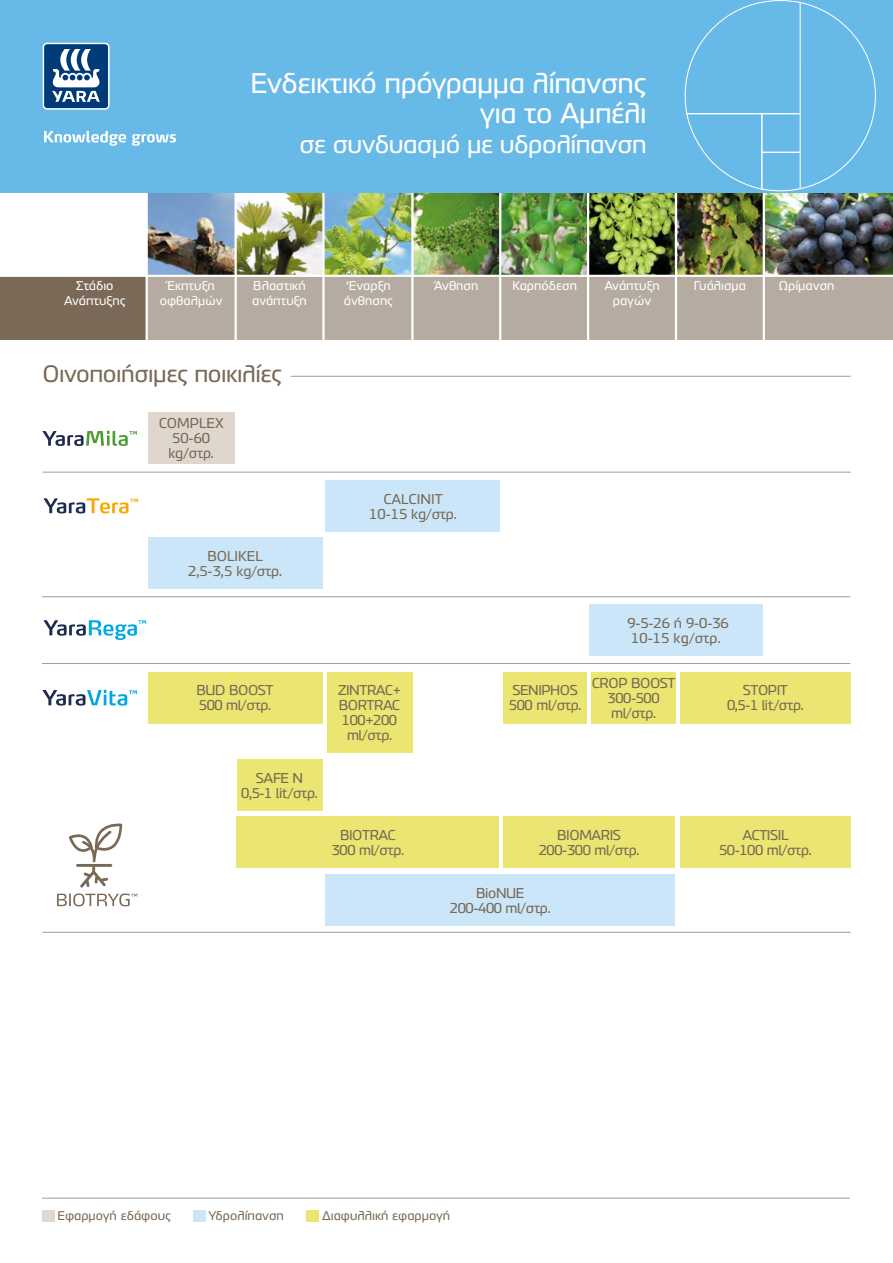
<style>
.page{position:relative;width:893px;height:1263px;background:#fff}
.page>*{position:absolute;margin:0;border:0;box-sizing:border-box;transform-origin:0 0}
.t1{font:27px/30px "PF Benchmark Pro";letter-spacing:-.02em;color:#fff;text-align:right}
.t2{font:24px "PF Benchmark Pro";letter-spacing:-.02em;color:#fff}
.t3{font:22.5px "PF Benchmark Pro";letter-spacing:-.02em;color:#796956}
.t4{font:13.5px/15px "PF Benchmark Pro";letter-spacing:-.03em;color:#796956;text-align:center}
.t5{font:13.5px/15px "PF Benchmark Pro";color:#796956;text-align:center}
.t6{font:12px/15px "PF Benchmark Pro";color:#fff;text-align:center}
.t7{font:12px "PF Benchmark Pro";color:#796956}
</style>
<div class="page">
<img style="left:677px;top:192px;width:86px;height:82px">
<img style="left:765px;top:192px;width:128px;height:82px">
<img style="left:325px;top:192px;width:86px;height:82px">
<img style="left:414px;top:192px;width:85px;height:82px">
<img style="left:501px;top:192px;width:86px;height:82px">
<svg style="left:589px;top:192px;width:86px;height:82px;background:#6f8539"></svg>
<img style="left:148px;top:192px;width:86px;height:82px">
<img style="left:237px;top:192px;width:85px;height:82px">
<div style="left:0;top:275px;width:227px;height:65px;background:#796956"></div>
<div style="left:148px;top:275px;width:745px;height:65px;background:#b5aba1"></div>
<hr style="left:146px;top:188px;width:2px;height:152px;background:#fff">
<hr style="left:42px;top:1198px;width:808px;height:1px;background:#9d9d9c">
<hr style="left:0;top:275px;width:893px;height:2px;background:#fff">
<hr style="left:234px;top:188px;width:3px;height:155px;background:#fff">
<hr style="left:322px;top:188px;width:3px;height:155px;background:#fff">
<hr style="left:411px;top:188px;width:3px;height:155px;background:#fff">
<hr style="left:499px;top:188px;width:2px;height:155px;background:#fff">
<hr style="left:587px;top:188px;width:2px;height:155px;background:#fff">
<hr style="left:675px;top:188px;width:2px;height:155px;background:#fff">
<hr style="left:763px;top:188px;width:2px;height:155px;background:#fff">
<svg style="left:57px;top:823px;width:80px;height:83px"></svg>
<div style="left:0;top:0;width:893px;height:192px;background:#67b9e8"></div>
<svg style="left:44px;top:131px;width:132px;height:15px"></svg>
<svg style="left:43px;top:43px;width:67px;height:67px;background:#577ea7"></svg>
<svg style="left:684px;top:0;width:192px;height:192px"></svg>
<hr style="left:43px;top:932px;width:808px;height:1px;background:#9d9d9c">
<div style="left:148px;top:413px;width:86px;height:51px;background:#dfd7cd"></div>
<div style="left:326px;top:480px;width:174px;height:51px;background:#cbe6f9"></div>
<div style="left:148px;top:538px;width:174px;height:51px;background:#cbe6f9"></div>
<div style="left:589px;top:605px;width:174px;height:51px;background:#cbe6f9"></div>
<svg style="left:43px;top:431px;width:94px;height:15px"></svg>
<div style="left:148px;top:672px;width:174px;height:51px;background:#ebe671"></div>
<div style="left:237px;top:816px;width:262px;height:52px;background:#ebe671"></div>
<div style="left:326px;top:874px;width:349px;height:51px;background:#cbe6f9"></div>
<div style="left:503px;top:816px;width:172px;height:52px;background:#ebe671"></div>
<div style="left:680px;top:816px;width:171px;height:52px;background:#ebe671"></div>
<div style="left:503px;top:672px;width:84px;height:51px;background:#ebe671"></div>
<div style="left:591px;top:672px;width:85px;height:51px;background:#ebe671"></div>
<div style="left:327px;top:672px;width:85px;height:81px;background:#ebe671"></div>
<div style="left:237px;top:759px;width:85px;height:51px;background:#ebe671"></div>
<div style="left:680px;top:672px;width:170px;height:51px;background:#ebe671"></div>
<svg style="left:43px;top:690px;width:94px;height:16px"></svg>
<svg style="left:44px;top:498px;width:94px;height:15px"></svg>
<hr style="left:43px;top:472px;width:808px;height:1px;background:#9d9d9c">
<hr style="left:42px;top:596px;width:808px;height:1px;background:#9d9d9c">
<hr style="left:42px;top:663px;width:808px;height:1px;background:#9d9d9c">
<hr style="left:291px;top:376px;width:560px;height:1px;background:#9d9d9c">
<div style="left:193px;top:1210px;width:12px;height:12px;background:#cbe6f9"></div>
<div style="left:307px;top:1210px;width:12px;height:12px;background:#ebe671"></div>
<div style="left:42px;top:1210px;width:12px;height:12px;background:#dfd9d1"></div>
<div style="left:194px;top:1210px;width:12px;height:12px;background:#cbe6f9"></div>
<svg style="left:44px;top:620px;width:102px;height:20px"></svg>
<h1 class="t1" style="left:250px;top:69px;width:398px">Eνδεικτικό πρόγραμμα λίπανσης για το Αμπέλι</h1>
<h2 class="t2" style="left:300px;top:129px;width:349px">σε συνδυασμό με υδρολίπανση</h2>
<p class="t6" style="left:160px;top:278px;width:64px">Έκπτυξη οφθαλμών</p>
<p class="t6" style="left:252px;top:278px;width:56px;text-align:left">Βλαστική ανάπτυξη</p>
<p class="t6" style="left:344px;top:278px;width:51px;text-align:left">‘Εναρξη άνθησης</p>
<p class="t6" style="left:434px;top:278px;width:46px">Άνθηση</p>
<p class="t6" style="left:512px;top:278px;width:66px">Καρπόδεση</p>
<p class="t6" style="left:604px;top:278px;width:57px">Ανάπτυξη ραγών</p>
<p class="t6" style="left:76px;top:278px;width:39px">Στάδιο</p>
<p class="t6" style="left:694px;top:278px;width:54px">Γυάλισμα</p>
<p class="t6" style="left:779px;top:278px;width:57px">Ωρίμανση</p>
<p class="t6" style="left:64px;top:293px;width:63px">Ανάπτυξης</p>
<h3 class="t3" style="left:43px;top:359px;width:241px">Οινοποιήσιμες ποικιλίες</h3>
<p class="t5" style="left:159px;top:416px;width:66px">COMPLEX<br>50-60 kg/στρ.</p>
<p class="t5" style="left:188px;top:549px;width:95px">BOLIKEL<br>2,5-3,5 kg/στρ.</p>
<p class="t4" style="left:196px;top:683px;width:79px;text-align:left">BUD BOOST<br>500 ml/στρ.</p>
<p class="t4" style="left:241px;top:770px;width:78px">SAFE N<br>0,5-1 lit/στρ.</p>
<p class="t5" style="left:369px;top:491px;width:89px">CALCINIT<br>10-15 kg/στρ.</p>
<p class="t4" style="left:338px;top:683px;width:64px">ZINTRAC+<br>BORTRAC<br>100+200 ml/στρ.</p>
<p class="t4" style="left:332px;top:827px;width:74px">BIOTRAC<br>300 ml/στρ.</p>
<p class="t5" style="left:627px;top:615px;width:103px;text-align:left">9-5-26 ή 9-0-36<br>10-15 kg/στρ.</p>
<p class="t4" style="left:509px;top:683px;width:74px;text-align:left">SENIPHOS<br>500 ml/στρ.</p>
<p class="t4" style="left:592px;top:676px;width:85px">CROP BOOST<br>300-500 ml/στρ.</p>
<p class="t4" style="left:727px;top:683px;width:78px">STOPIT<br>0,5-1 lit/στρ.</p>
<p class="t4" style="left:539px;top:827px;width:102px">BIOMARIS<br>200-300 ml/στρ.</p>
<p class="t4" style="left:719px;top:827px;width:94px">ACTISIL<br>50-100 ml/στρ.</p>
<p class="t4" style="left:450px;top:885px;width:102px">BioNUE<br>200-400 ml/στρ.</p>
<p class="t7" style="left:57px;top:1208px;width:115px">Εφαρμογή εδάφους</p>
<p class="t7" style="left:208px;top:1208px;width:77px">Υδρολίπανση</p>
<p class="t7" style="left:322px;top:1208px;width:130px">Διαφυλλική εφαρμογή</p>
</div>
